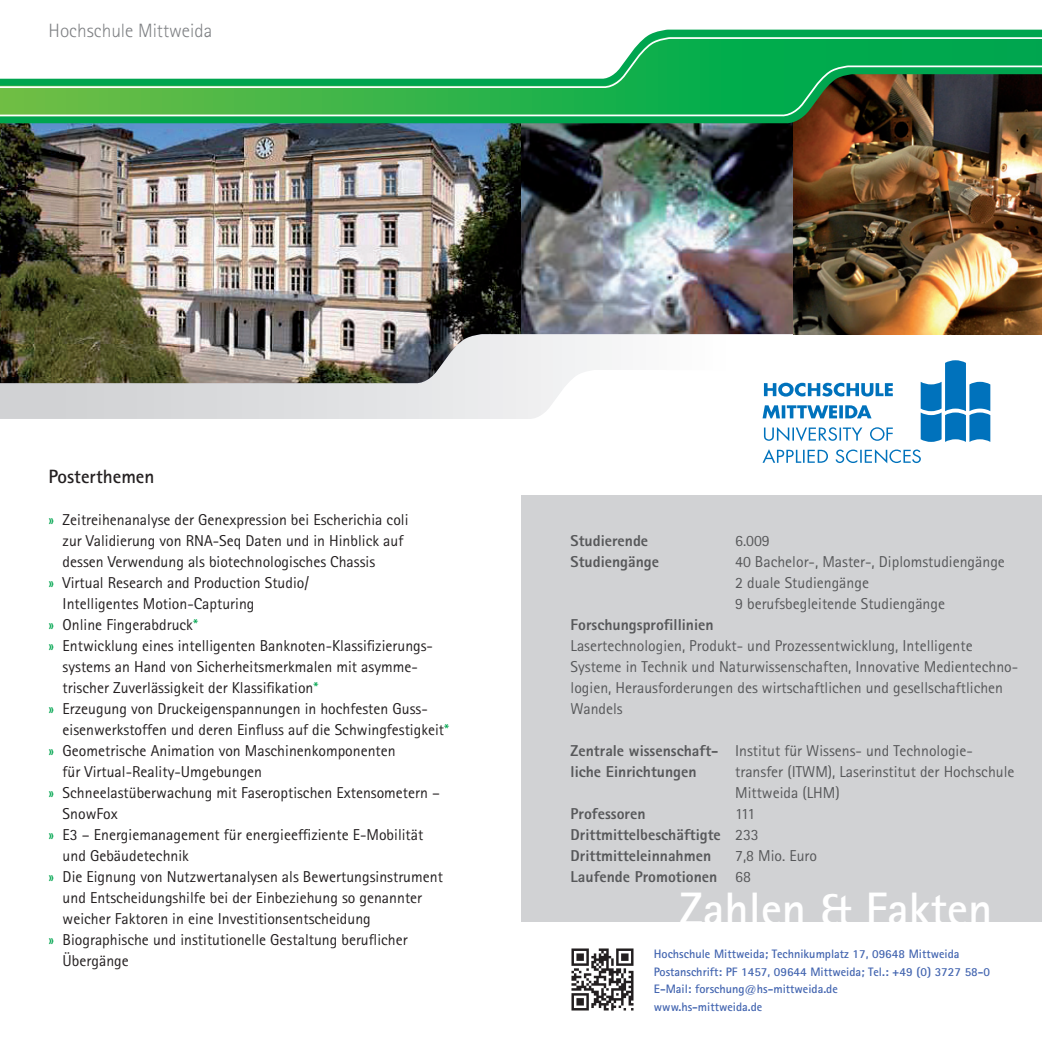
<style>
.page{position:relative;width:1042px;height:1042px;background:#fff}
.page>*{position:absolute;margin:0;border:0;box-sizing:border-box;transform-origin:0 0}
.t1{font:700 46.9px "Rotis Sans Serif";color:#fff}
.t2{font:300 19.25px "Rotis Sans Serif";color:#808285}
.t3{font:700 19.25px "Rotis Sans Serif";color:#231f20}
.t4{font:15.75px "Rotis Sans Serif";color:#231f20}
.t5{font:15.75px/21px "Rotis Sans Serif";color:#57585a}
.t6{font:800 15.75px/21px "Rotis Sans Serif";color:#57585a}
.t7{font:700 12.25px/17.5px "Rotis Sans Serif";color:#4365b0}
.s1{color:#00a54f}
.s2{font-weight:400}
</style>
<div class="page">
<svg style="left:0;top:383px;width:991px;height:36px"></svg>
<svg style="left:521px;top:334px;width:521px;height:49px"></svg>
<img style="left:0;top:130px;width:521px;height:253px">
<img style="left:521px;top:130px;width:273px;height:204px">
<img style="left:794px;top:130px;width:248px;height:204px">
<img style="left:0;top:29px;width:1042px;height:101px">
<svg style="left:0;top:36px;width:1042px;height:29px"></svg>
<svg style="left:0;top:65px;width:1042px;height:52px"></svg>
<div style="left:521px;top:495px;width:521px;height:426px;background:#d1d2d4"></div>
<svg style="left:920px;top:360px;width:70px;height:82px"></svg>
<svg style="left:764px;top:383px;width:129px;height:14px"></svg>
<svg style="left:762px;top:405px;width:109px;height:13px"></svg>
<svg style="left:764px;top:427px;width:129px;height:14px"></svg>
<svg style="left:762px;top:449px;width:159px;height:14px"></svg>
<img style="left:571px;top:948px;width:63px;height:63px">
<p class="t2" style="left:49px;top:19px;width:165px">Hochschule Mittweida</p>
<p class="t3" style="left:49px;top:464px;width:107px">Posterthemen</p>
<p class="t4" style="left:49px;top:510px;width:361px"><span class="s1">»</span> Zeitreihenanalyse der Genexpression bei Escherichia coli</p>
<p class="t4" style="left:63px;top:531px;width:342px">zur Validierung von RNA-Seq Daten und in Hinblick auf</p>
<p class="t4" style="left:63px;top:552px;width:314px">dessen Verwendung als biotechnologisches Chassis</p>
<p class="t4" style="left:49px;top:573px;width:262px"><span class="s1">»</span> Virtual Research and Production Studio/</p>
<p class="t4" style="left:63px;top:594px;width:193px">Intelligentes Motion-Capturing</p>
<p class="t4" style="left:49px;top:615px;width:151px"><span class="s1">»</span> Online Fingerabdruck<span class="s1">*</span></p>
<p class="t4" style="left:49px;top:636px;width:386px"><span class="s1">»</span> Entwicklung eines intelligenten Banknoten-Klassifizierungs-</p>
<p class="t4" style="left:63px;top:657px;width:357px">systems an Hand von Sicherheitsmerkmalen mit asymme-</p>
<p class="t4" style="left:63px;top:678px;width:257px">trischer Zuverlässigkeit der Klassifikation<span class="s1">*</span></p>
<p class="t4" style="left:49px;top:699px;width:381px"><span class="s1">»</span> Erzeugung von Druckeigenspannungen in hochfesten Guss-</p>
<p class="t4" style="left:63px;top:720px;width:388px">eisenwerkstoffen und deren Einfluss auf die Schwingfestigkeit<span class="s1">*</span></p>
<p class="t4" style="left:49px;top:741px;width:349px"><span class="s1">»</span> Geometrische Animation von Maschinenkomponenten</p>
<p class="t4" style="left:63px;top:762px;width:201px">für Virtual-Reality-Umgebungen</p>
<p class="t4" style="left:49px;top:783px;width:393px"><span class="s1">»</span> Schneelastüberwachung mit Faseroptischen Extensometern –</p>
<p class="t4" style="left:63px;top:804px;width:57px">SnowFox</p>
<p class="t4" style="left:49px;top:825px;width:376px"><span class="s1">»</span> E3 – Energiemanagement für energieeffiziente E-Mobilität</p>
<p class="t4" style="left:63px;top:846px;width:128px">und Gebäudetechnik</p>
<p class="t4" style="left:49px;top:867px;width:396px"><span class="s1">»</span> Die Eignung von Nutzwertanalysen als Bewertungsinstrument</p>
<p class="t4" style="left:63px;top:888px;width:361px">und Entscheidungshilfe bei der Einbeziehung so genannter</p>
<p class="t4" style="left:63px;top:909px;width:310px">weicher Faktoren in eine Investitionsentscheidung</p>
<p class="t4" style="left:49px;top:930px;width:360px"><span class="s1">»</span> Biographische und institutionelle Gestaltung beruflicher</p>
<p class="t4" style="left:63px;top:951px;width:68px">Übergänge</p>
<p class="t6" style="left:570px;top:530px;width:79px">Studierende</p>
<p class="t5" style="left:735px;top:530px;width:36px">6.009</p>
<p class="t6" style="left:570px;top:551px;width:90px">Studiengänge</p>
<p class="t5" style="left:735px;top:551px;width:271px">40 Bachelor-, Master-, Diplomstudiengänge<br>2 duale Studiengänge<br>9 berufsbegleitende Studiengänge</p>
<p class="t6" style="left:570px;top:614px;width:144px">Forschungsprofillinien</p>
<p class="t5" style="left:570px;top:635px;width:449px">Lasertechnologien, Produkt- und Prozessentwicklung, Intelligente Systeme in Technik und Naturwissenschaften, Innovative Medientechno&shy;logien, Herausforderungen des wirtschaftlichen und gesellschaftlichen Wandels</p>
<p class="t6" style="left:570px;top:740px;width:404px">Zentrale wissenschaft- <span class="s2">Institut für Wissens- und Technologie&shy;</span>liche Einrichtungen</p>
<p class="t5" style="left:735px;top:761px;width:281px">transfer (ITWM), Laserinstitut der Hochschule<br>Mittweida (LHM)</p>
<p class="t6" style="left:570px;top:803px;width:76px">Professoren</p>
<p class="t6" style="left:570px;top:803px;width:190px;text-indent:164px"><span class="s2">111<br></span>Drittmittelbeschäftigte <span class="s2">233<br></span>Drittmitteleinnahmen</p>
<p class="t6" style="left:570px;top:845px;width:248px;text-indent:164px"><span class="s2">7,8 Mio. Euro<br></span>Laufende Promotionen <span class="s2">68</span></p>
<h1 class="t1" style="left:679px;top:879px;width:314px">Zahlen &amp; Fakten</h1>
<p class="t7" style="left:654px;top:945px;width:338px">Hochschule Mittweida; Technikumplatz 17, 09648 Mittweida Postanschrift: PF 1457, 09644 Mittweida; Tel.: +49 (0) 3727 58-0<br>E-Mail: forschung@hs-mittweida.de<br>www.hs-mittweida.de</p>
</div>
